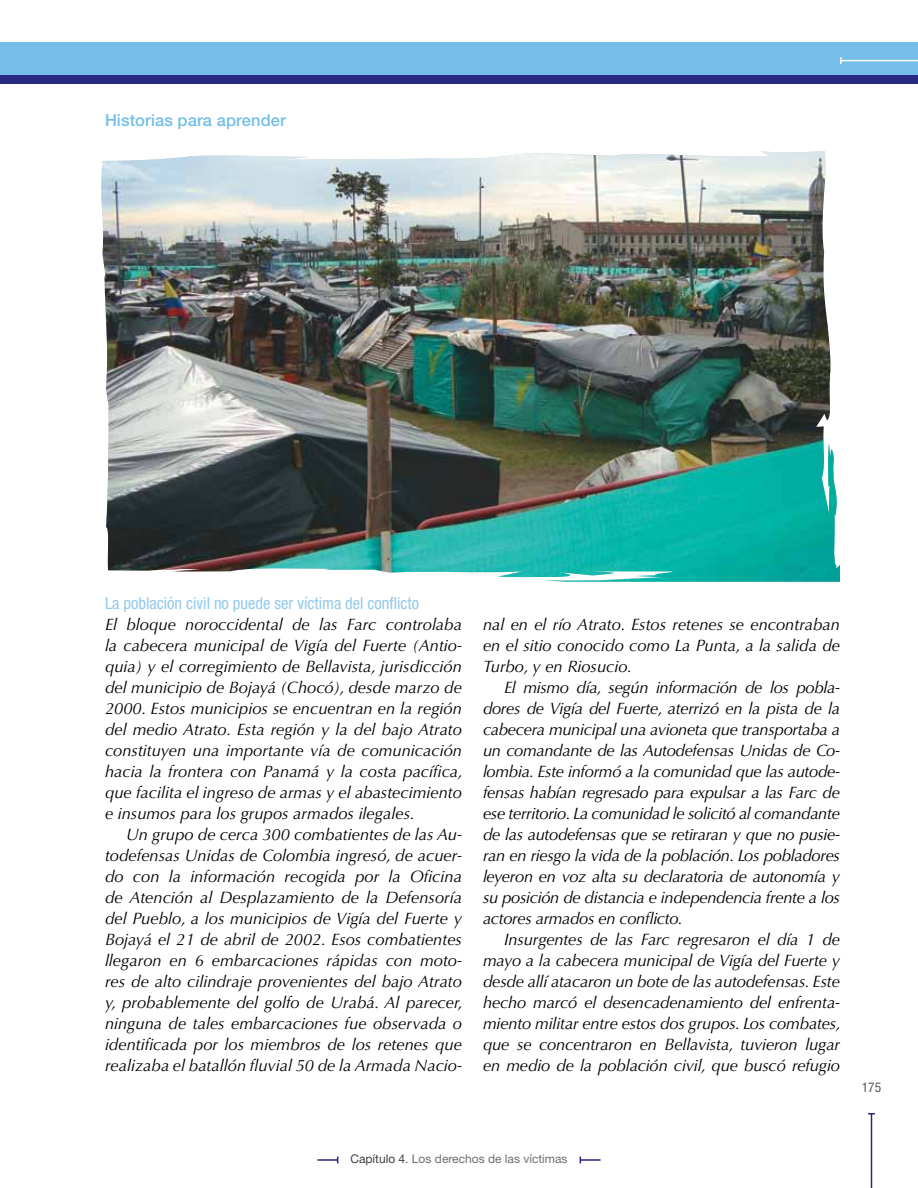
<style>
.page{position:relative;width:918px;height:1188px;background:#fff}
.page>*{position:absolute;margin:0;border:0;box-sizing:border-box;transform-origin:0 0}
.t1{font:italic 16.5px/21px "Optima LT Std";color:#000;text-align:justify}
.t2{font:condensed 16.5px "Helvetica Neue LT Std";color:#91c9ed}
.t3{font:500 16.5px "Helvetica Neue LT Std";letter-spacing:.005em;color:#75bee9}
.t4{font:condensed 13.5px "Helvetica Neue LT Std";color:#58595b}
.t5{font:12px "Helvetica Neue LT Std";color:#6d6e71}
.s1{color:#414042}
</style>
<div class="page">
<hr style="left:871px;top:1114px;width:1px;height:74px;background:#282781">
<div style="left:0;top:72px;width:918px;height:12px;background:#282781"></div>
<div style="left:0;top:42px;width:918px;height:33px;background:#75bee9"></div>
<hr style="left:841px;top:60px;width:77px;height:1px;background:#fff">
<svg style="left:840px;top:57px;width:2px;height:7px"></svg>
<img style="left:101px;top:151px;width:739px;height:431px">
<hr style="left:317px;top:1159px;width:21px;height:2px;background:#282781">
<hr style="left:580px;top:1159px;width:21px;height:2px;background:#282781">
<p class="t3" style="left:105px;top:110px;width:182px">Historias para aprender</p>
<p class="t2" style="left:105px;top:594px;width:316px">La población civil no puede ser víctima del conflicto</p>
<p class="t1" style="left:105px;top:614px;width:359px">El bloque noroccidental de las Farc controlaba la cabecera municipal de Vigía del Fuerte (Antio&shy;quia) y el corregimiento de Bellavista, jurisdicción del municipio de Bojayá (Chocó), desde marzo de 2000. Estos municipios se encuentran en la región del medio Atrato. Esta región y la del bajo Atrato constituyen una importante vía de comunicación hacia la frontera con Panamá y la costa pacífica, que facilita el ingreso de armas y el abastecimiento e insumos para los grupos armados ilegales.</p>
<p class="t1" style="left:105px;top:824px;width:359px;text-indent:21px">Un grupo de cerca 300 combatientes de las Au&shy;todefensas Unidas de Colombia ingresó, de acuer&shy;do con la información recogida por la Oficina de Atención al Desplazamiento de la Defensoría del Pueblo, a los municipios de Vigía del Fuerte y Bojayá el 21 de abril de 2002. Esos combatientes llegaron en 6 embarcaciones rápidas con moto&shy;res de alto cilindraje provenientes del bajo Atrato y, probablemente del golfo de Urabá. Al parecer, ninguna de tales embarcaciones fue observada o identificada por los miembros de los retenes que realizaba el batallón fluvial 50 de la Armada Nacio-</p>
<p class="t1" style="left:483px;top:614px;width:359px">nal en el río Atrato. Estos retenes se encontraban en el sitio conocido como La Punta, a la salida de Turbo, y en Riosucio.</p>
<p class="t1" style="left:483px;top:677px;width:359px;text-indent:21px">El mismo día, según información de los pobla&shy;dores de Vigía del Fuerte, aterrizó en la pista de la cabecera municipal una avioneta que transportaba a un comandante de las Autodefensas Unidas de Co&shy;lombia. Este informó a la comunidad que las autode&shy;fensas habían regresado para expulsar a las Farc de ese territorio. La comunidad le solicitó al comandante de las autodefensas que se retiraran y que no pusie&shy;ran en riesgo la vida de la población. Los pobladores leyeron en voz alta su declaratoria de autonomía y su posición de distancia e independencia frente a los actores armados en conflicto.</p>
<p class="t1" style="left:483px;top:929px;width:359px;text-indent:21px">Insurgentes de las Farc regresaron el día 1 de mayo a la cabecera municipal de Vigía del Fuerte y desde allí atacaron un bote de las autodefensas. Este hecho marcó el desencadenamiento del enfrenta&shy;miento militar entre estos dos grupos. Los combates, que se concentraron en Bellavista, tuvieron lugar en medio de la población civil, que buscó refugio</p>
<p class="t4" style="left:862px;top:1079px;width:21px">175</p>
<p class="t5" style="left:350px;top:1152px;width:219px"><span class="s1">Capítulo 4</span>. Los derechos de las víctimas</p>
</div>
